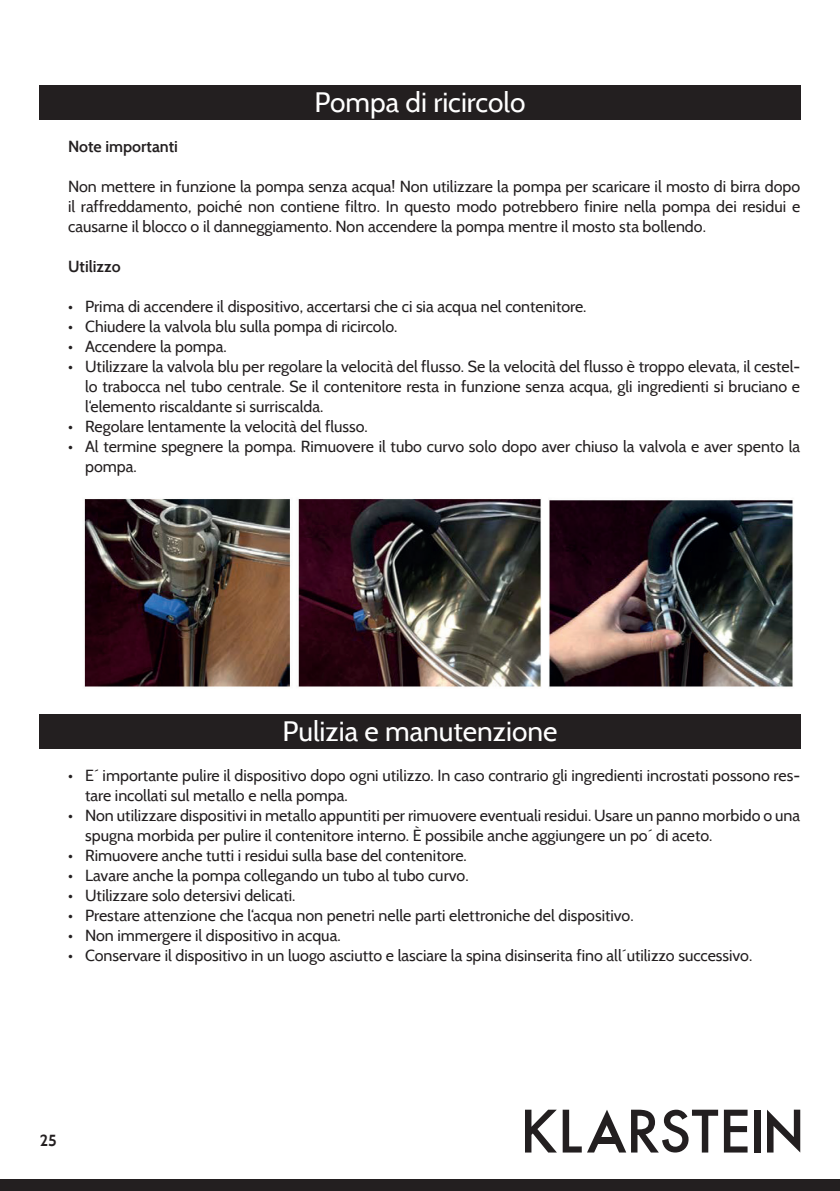
<style>
.page{position:relative;width:840px;height:1191px;background:#fff}
.page>*{position:absolute;margin:0;border:0;box-sizing:border-box;transform-origin:0 0}
.t1{font:28px "Cabin";color:#fff}
.t2{font:16px/20px "Cabin";color:#231f20}
.t3{font:600 16px "Cabin";color:#231f20}
.t4{font:700 16px "Cabin";color:#231f20}
</style>
<div class="page">
<div style="left:0;top:1179px;width:839px;height:12px;background:#231f20"></div>
<svg style="left:525px;top:1109px;width:31px;height:43px"></svg>
<svg style="left:723px;top:1109px;width:24px;height:43px"></svg>
<div style="left:753px;top:1109px;width:7px;height:43px;background:#231f20"></div>
<svg style="left:562px;top:1109px;width:155px;height:43px"></svg>
<div style="left:594px;top:1137px;width:24px;height:6px;background:#231f20"></div>
<svg style="left:767px;top:1109px;width:32px;height:43px"></svg>
<div style="left:40px;top:714px;width:760px;height:35px;background:#231f20"></div>
<div style="left:39px;top:85px;width:760px;height:35px;background:#231f20"></div>
<img style="left:84px;top:499px;width:709px;height:188px">
<h1 class="t1" style="left:314px;top:85px;width:212px">Pompa di ricircolo</h1>
<p class="t3" style="left:68px;top:137px;width:111px">Note importanti</p>
<p class="t2" style="left:68px;top:176px;width:733px;text-align:justify">Non mettere in funzione la pompa senza acqua! Non utilizzare la pompa per scaricare il mosto di birra dopo il raffreddamento, poiché non contiene filtro. In questo modo potrebbero finire nella pompa dei residui e causarne il blocco o il danneggiamento. Non accendere la pompa mentre il mosto sta bollendo.</p>
<p class="t3" style="left:68px;top:257px;width:54px">Utilizzo</p>
<p class="t2" style="left:68px;top:296px;width:519px">• Prima di accendere il dispositivo, accertarsi che ci sia acqua nel contenitore.</p>
<p class="t2" style="left:68px;top:316px;width:330px">• Chiudere la valvola blu sulla pompa di ricircolo.</p>
<p class="t2" style="left:68px;top:336px;width:160px">• Accendere la pompa.</p>
<p class="t2" style="left:85px;top:356px;width:716px;text-align:justify;text-indent:-17px">• Utilizzare la valvola blu per regolare la velocità del flusso. Se la velocità del flusso è troppo elevata, il cestel&shy;lo trabocca nel tubo centrale. Se il contenitore resta in funzione senza acqua, gli ingredienti si bruciano e l‘elemento riscaldante si surriscalda.</p>
<p class="t2" style="left:68px;top:416px;width:301px">• Regolare lentamente la velocità del flusso.</p>
<p class="t2" style="left:85px;top:436px;width:716px;text-indent:-17px">• Al termine spegnere la pompa. Rimuovere il tubo curvo solo dopo aver chiuso la valvola e aver spento la pompa.</p>
<h1 class="t1" style="left:282px;top:714px;width:276px">Pulizia e manutenzione</h1>
<p class="t2" style="left:85px;top:765px;width:716px;text-indent:-17px">• E´ importante pulire il dispositivo dopo ogni utilizzo. In caso contrario gli ingredienti incrostati possono res&shy;tare incollati sul metallo e nella pompa.</p>
<p class="t2" style="left:85px;top:805px;width:716px;text-indent:-17px">• Non utilizzare dispositivi in metallo appuntiti per rimuovere eventuali residui. Usare un panno morbido o una spugna morbida per pulire il contenitore interno. È possibile anche aggiungere un po´ di aceto.</p>
<p class="t2" style="left:68px;top:845px;width:400px">• Rimuovere anche tutti i residui sulla base del contenitore.</p>
<p class="t2" style="left:68px;top:865px;width:402px">• Lavare anche la pompa collegando un tubo al tubo curvo.</p>
<p class="t2" style="left:68px;top:885px;width:229px">• Utilizzare solo detersivi delicati.</p>
<p class="t2" style="left:68px;top:905px;width:566px">• Prestare attenzione che l‘acqua non penetri nelle parti elettroniche del dispositivo.</p>
<p class="t2" style="left:68px;top:925px;width:274px">• Non immergere il dispositivo in acqua.</p>
<p class="t2" style="left:68px;top:945px;width:685px">• Conservare il dispositivo in un luogo asciutto e lasciare la spina disinserita fino all´utilizzo successivo.</p>
<p class="t4" style="left:40px;top:1130px;width:19px">25</p>
</div>
